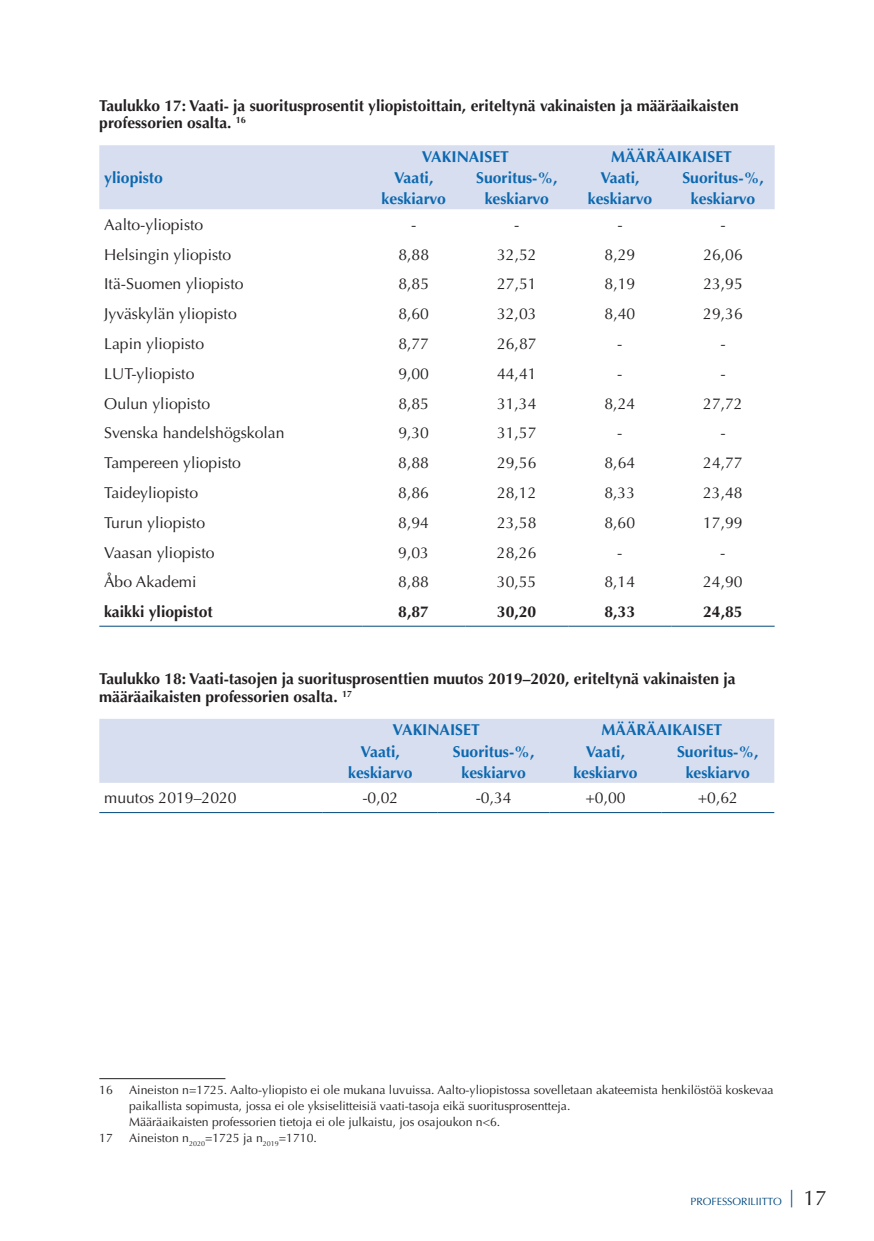
<style>
.page{position:relative;width:874px;height:1241px;background:#fff}
.page>*{position:absolute;margin:0;border:0;box-sizing:border-box;transform-origin:0 0}
.t1{font:15.75px "Optima LT Std";color:#231f20}
.t2{font:700 15.75px/17.5px "Optima LT Std";color:#231f20}
.t3{font:700 15.75px/21px "Optima LT Std";color:#0c68af;text-align:center}
.t4{font:12.25px/15.8px "Optima LT Std";color:#231f20}
.t5{font:10.5px "Optima LT Std";color:#01487e}
.s1{font-size:21px;color:#231f20}
</style>
<div class="page">
<div style="left:99px;top:145px;width:675px;height:64px;background:#d6deef"></div>
<hr style="left:99px;top:625px;width:263px;height:1px;background:#01487e">
<hr style="left:362px;top:625px;width:103px;height:1px;background:#01487e">
<hr style="left:465px;top:625px;width:103px;height:1px;background:#01487e">
<hr style="left:568px;top:625px;width:103px;height:1px;background:#01487e">
<hr style="left:671px;top:625px;width:103px;height:1px;background:#01487e">
<div style="left:99px;top:719px;width:675px;height:63px;background:#d6deef"></div>
<hr style="left:99px;top:812px;width:223px;height:1px;background:#01487e">
<hr style="left:322px;top:812px;width:115px;height:1px;background:#01487e">
<hr style="left:437px;top:812px;width:112px;height:1px;background:#01487e">
<hr style="left:549px;top:812px;width:112px;height:1px;background:#01487e">
<hr style="left:661px;top:812px;width:113px;height:1px;background:#01487e">
<hr style="left:99px;top:1077px;width:126px;height:1px;background:#231f20">
<p class="t2" style="left:99px;top:97px;width:640px">Taulukko 17: Vaati- ja suoritusprosentit yliopistoittain, eriteltynä vakinaisten ja määräaikaisten professorien osalta. <sup>16</sup></p>
<p class="t3" style="left:104px;top:167px;width:60px">yliopisto</p>
<p class="t3" style="left:421px;top:146px;width:89px">VAKINAISET</p>
<p class="t3" style="left:610px;top:146px;width:122px">MÄÄRÄAIKAISET</p>
<p class="t3" style="left:381px;top:168px;width:66px">Vaati, keskiarvo</p>
<p class="t3" style="left:476px;top:168px;width:83px">Suoritus-%, keskiarvo</p>
<p class="t3" style="left:587px;top:168px;width:66px">Vaati, keskiarvo</p>
<p class="t3" style="left:682px;top:168px;width:83px">Suoritus-%, keskiarvo</p>
<p class="t1" style="left:104px;top:215px;width:100px">Aalto-yliopisto</p>
<p class="t1" style="left:411px;top:215px;width:7px">-</p>
<p class="t1" style="left:514px;top:215px;width:7px">-</p>
<p class="t1" style="left:617px;top:215px;width:7px">-</p>
<p class="t1" style="left:720px;top:215px;width:7px">-</p>
<p class="t1" style="left:104px;top:245px;width:128px">Helsingin yliopisto</p>
<p class="t1" style="left:398px;top:245px;width:32px">8,88</p>
<p class="t1" style="left:497px;top:245px;width:41px">32,52</p>
<p class="t1" style="left:604px;top:245px;width:32px">8,29</p>
<p class="t1" style="left:703px;top:245px;width:41px">26,06</p>
<p class="t1" style="left:104px;top:275px;width:141px">Itä-Suomen yliopisto</p>
<p class="t1" style="left:398px;top:275px;width:32px">8,85</p>
<p class="t1" style="left:497px;top:275px;width:41px">27,51</p>
<p class="t1" style="left:604px;top:275px;width:32px">8,19</p>
<p class="t1" style="left:703px;top:275px;width:41px">23,95</p>
<p class="t1" style="left:104px;top:305px;width:134px">Jyväskylän yliopisto</p>
<p class="t1" style="left:398px;top:305px;width:32px">8,60</p>
<p class="t1" style="left:497px;top:305px;width:41px">32,03</p>
<p class="t1" style="left:604px;top:305px;width:32px">8,40</p>
<p class="t1" style="left:703px;top:305px;width:41px">29,36</p>
<p class="t1" style="left:104px;top:334px;width:101px">Lapin yliopisto</p>
<p class="t1" style="left:398px;top:334px;width:32px">8,77</p>
<p class="t1" style="left:497px;top:334px;width:41px">26,87</p>
<p class="t1" style="left:617px;top:334px;width:7px">-</p>
<p class="t1" style="left:720px;top:334px;width:7px">-</p>
<p class="t1" style="left:104px;top:364px;width:92px">LUT-yliopisto</p>
<p class="t1" style="left:398px;top:364px;width:32px">9,00</p>
<p class="t1" style="left:497px;top:364px;width:41px">44,41</p>
<p class="t1" style="left:617px;top:364px;width:7px">-</p>
<p class="t1" style="left:720px;top:364px;width:7px">-</p>
<p class="t1" style="left:104px;top:394px;width:107px">Oulun yliopisto</p>
<p class="t1" style="left:398px;top:394px;width:32px">8,85</p>
<p class="t1" style="left:497px;top:394px;width:41px">31,34</p>
<p class="t1" style="left:604px;top:394px;width:32px">8,24</p>
<p class="t1" style="left:703px;top:394px;width:41px">27,72</p>
<p class="t1" style="left:104px;top:424px;width:182px">Svenska handelshögskolan</p>
<p class="t1" style="left:398px;top:424px;width:32px">9,30</p>
<p class="t1" style="left:497px;top:424px;width:41px">31,57</p>
<p class="t1" style="left:617px;top:424px;width:7px">-</p>
<p class="t1" style="left:720px;top:424px;width:7px">-</p>
<p class="t1" style="left:104px;top:453px;width:138px">Tampereen yliopisto</p>
<p class="t1" style="left:398px;top:453px;width:32px">8,88</p>
<p class="t1" style="left:497px;top:453px;width:41px">29,56</p>
<p class="t1" style="left:604px;top:453px;width:32px">8,64</p>
<p class="t1" style="left:702px;top:453px;width:41px">24,77</p>
<p class="t1" style="left:104px;top:483px;width:95px">Taideyliopisto</p>
<p class="t1" style="left:398px;top:483px;width:32px">8,86</p>
<p class="t1" style="left:497px;top:483px;width:41px">28,12</p>
<p class="t1" style="left:604px;top:483px;width:32px">8,33</p>
<p class="t1" style="left:702px;top:483px;width:41px">23,48</p>
<p class="t1" style="left:104px;top:513px;width:102px">Turun yliopisto</p>
<p class="t1" style="left:398px;top:513px;width:32px">8,94</p>
<p class="t1" style="left:496px;top:513px;width:41px">23,58</p>
<p class="t1" style="left:604px;top:513px;width:32px">8,60</p>
<p class="t1" style="left:702px;top:513px;width:41px">17,99</p>
<p class="t1" style="left:104px;top:543px;width:112px">Vaasan yliopisto</p>
<p class="t1" style="left:398px;top:543px;width:32px">9,03</p>
<p class="t1" style="left:496px;top:543px;width:41px">28,26</p>
<p class="t1" style="left:617px;top:543px;width:7px">-</p>
<p class="t1" style="left:720px;top:543px;width:7px">-</p>
<p class="t1" style="left:104px;top:572px;width:94px">Åbo Akademi</p>
<p class="t1" style="left:398px;top:572px;width:32px">8,88</p>
<p class="t1" style="left:496px;top:572px;width:41px">30,55</p>
<p class="t1" style="left:604px;top:572px;width:32px">8,14</p>
<p class="t1" style="left:702px;top:572px;width:41px">24,90</p>
<p class="t2" style="left:104px;top:603px;width:110px">kaikki yliopistot</p>
<p class="t2" style="left:398px;top:603px;width:32px">8,87</p>
<p class="t2" style="left:496px;top:603px;width:41px">30,20</p>
<p class="t2" style="left:604px;top:603px;width:32px">8,33</p>
<p class="t2" style="left:702px;top:603px;width:41px">24,85</p>
<p class="t2" style="left:99px;top:670px;width:637px">Taulukko 18: Vaati-tasojen ja suoritusprosenttien muutos 2019–2020, eriteltynä vakinaisten ja määräaikaisten professorien osalta. <sup>17</sup></p>
<p class="t3" style="left:392px;top:719px;width:89px">VAKINAISET</p>
<p class="t3" style="left:601px;top:719px;width:122px">MÄÄRÄAIKAISET</p>
<p class="t3" style="left:348px;top:741px;width:66px">Vaati, keskiarvo</p>
<p class="t3" style="left:452px;top:741px;width:83px">Suoritus-%, keskiarvo</p>
<p class="t3" style="left:573px;top:741px;width:66px">Vaati, keskiarvo</p>
<p class="t3" style="left:676px;top:741px;width:83px">Suoritus-%, keskiarvo</p>
<p class="t1" style="left:104px;top:788px;width:134px">muutos 2019–2020</p>
<p class="t1" style="left:362px;top:788px;width:37px">-0,02</p>
<p class="t1" style="left:475px;top:788px;width:37px">-0,34</p>
<p class="t1" style="left:585px;top:788px;width:42px">+0,00</p>
<p class="t1" style="left:697px;top:788px;width:42px">+0,62</p>
<p class="t4" style="left:99px;top:1082px;width:15px">16</p>
<p class="t4" style="left:129px;top:1082px;width:645px">Aineiston n=1725. Aalto-yliopisto ei ole mukana luvuissa. Aalto-yliopistossa sovelletaan akateemista henkilöstöä koskevaa paikallista sopimusta, jossa ei ole yksiselitteisiä vaati-tasoja eikä suoritusprosentteja.<br>Määräaikaisten professorien tietoja ei ole julkaistu, jos osajoukon n&lt;6.</p>
<p class="t4" style="left:99px;top:1129px;width:15px">17</p>
<p class="t4" style="left:129px;top:1129px;width:189px">Aineiston n<sub>2020</sub>=1725 ja n<sub>2019</sub>=1710.</p>
<p class="t5" style="left:690px;top:1195px;width:138px">PROFESSORILIITTO <sup>|</sup> <span class="s1">17</span></p>
</div>
